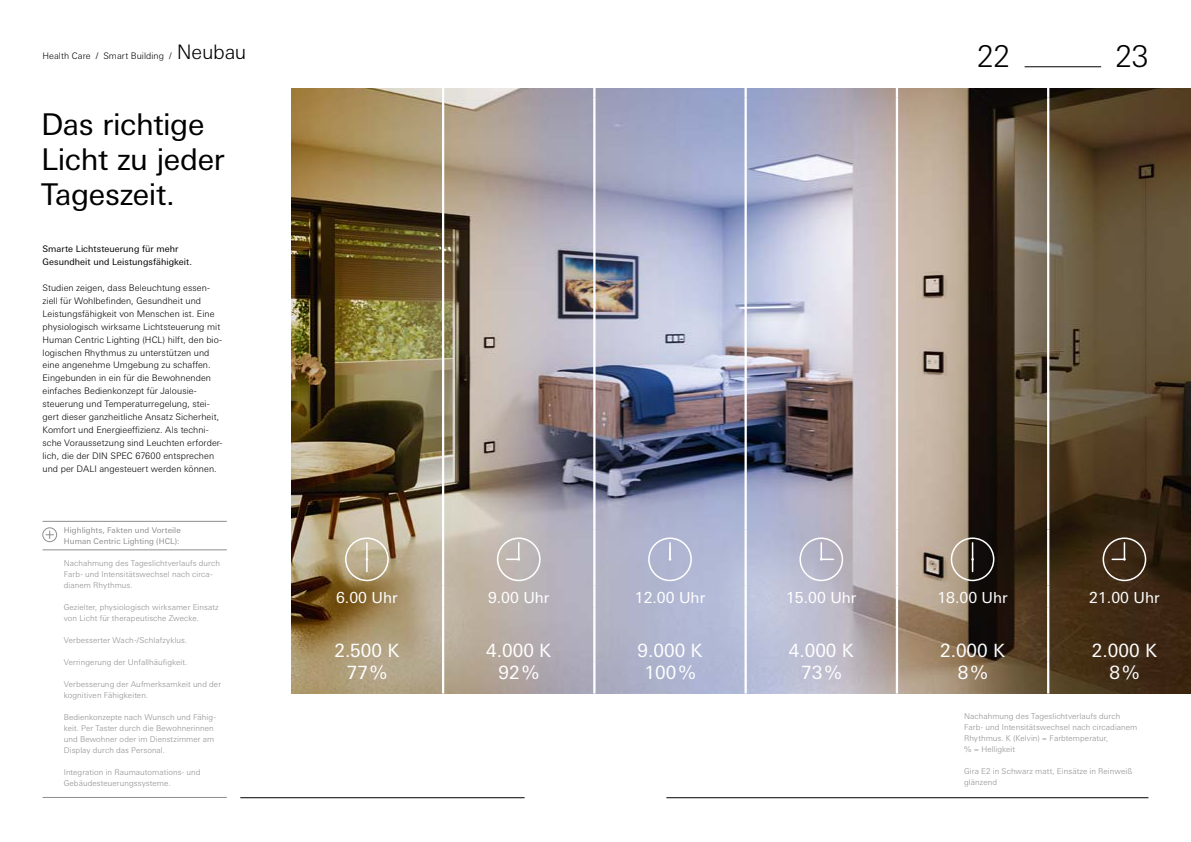
<style>
.page{position:relative;width:1191px;height:842px;background:#fff}
.page>*{position:absolute;margin:0;border:0;box-sizing:border-box;transform-origin:0 0}
.t1{font:30px/35px "Univers Next W1 G";letter-spacing:-.015em;color:#000}
.t2{font:300 30px "Univers Next W1 G";color:#000}
.t3{font:300 20px "Univers Next W1 G";letter-spacing:-.01em;color:#000}
.t4{font:18.3px "Univers Next W1 G";color:#fff}
.t5{font:15.2px "Univers Next W1 G";color:#fff}
.t6{font:300 9px/13px "Univers Next W1 G";letter-spacing:.005em;color:#000}
.t7{font:9px/13px "Univers Next W1 G";letter-spacing:.005em;color:#000}
.t8{font:300 8px/11px "Univers Next W1 G";letter-spacing:.01em;color:#8f8e8d}
.t9{font:8px/11px "Univers Next W1 G";letter-spacing:.005em;color:#8f8e8d}
</style>
<div class="page">
<hr style="left:43px;top:521px;width:184px;height:1px;background:#8f8e8d">
<hr style="left:43px;top:550px;width:184px;height:1px;background:#8f8e8d">
<hr style="left:43px;top:797px;width:184px;height:1px;background:#8f8e8d">
<div style="left:43px;top:528px;width:14px;height:14px;border:1px solid #8f8e8d;border-radius:50%"></div>
<svg style="left:46px;top:531px;width:8px;height:8px"></svg>
<img style="left:292px;top:88px;width:899px;height:605px">
<svg style="left:442px;top:88px;width:2px;height:9px"></svg>
<svg style="left:593px;top:88px;width:2px;height:9px"></svg>
<svg style="left:744px;top:88px;width:3px;height:9px"></svg>
<svg style="left:895px;top:88px;width:3px;height:9px"></svg>
<svg style="left:1047px;top:88px;width:2px;height:9px"></svg>
<hr style="left:442px;top:97px;width:2px;height:432px;background:#fff">
<hr style="left:593px;top:97px;width:2px;height:432px;background:#fff">
<hr style="left:744px;top:97px;width:3px;height:432px;background:#fff">
<hr style="left:895px;top:97px;width:3px;height:432px;background:#fff">
<hr style="left:1047px;top:97px;width:2px;height:432px;background:#fff">
<hr style="left:442px;top:529px;width:2px;height:56px;background:#fff">
<hr style="left:593px;top:529px;width:2px;height:56px;background:#fff">
<hr style="left:744px;top:529px;width:3px;height:56px;background:#fff">
<hr style="left:895px;top:529px;width:3px;height:56px;background:#fff">
<hr style="left:1047px;top:529px;width:2px;height:56px;background:#fff">
<hr style="left:442px;top:607px;width:2px;height:54px;background:#fff">
<hr style="left:593px;top:607px;width:2px;height:54px;background:#fff">
<hr style="left:744px;top:607px;width:3px;height:54px;background:#fff">
<hr style="left:895px;top:607px;width:3px;height:54px;background:#fff">
<hr style="left:1047px;top:607px;width:2px;height:54px;background:#fff">
<hr style="left:442px;top:661px;width:2px;height:32px;background:#fff">
<hr style="left:593px;top:661px;width:2px;height:32px;background:#fff">
<hr style="left:744px;top:661px;width:3px;height:32px;background:#fff">
<hr style="left:895px;top:661px;width:3px;height:32px;background:#fff">
<hr style="left:1047px;top:661px;width:2px;height:32px;background:#fff">
<hr style="left:442px;top:585px;width:2px;height:22px;background:#fff">
<hr style="left:593px;top:585px;width:2px;height:22px;background:#fff">
<hr style="left:744px;top:585px;width:3px;height:22px;background:#fff">
<hr style="left:895px;top:585px;width:3px;height:22px;background:#fff">
<hr style="left:1047px;top:585px;width:2px;height:22px;background:#fff">
<div style="left:345px;top:537px;width:44px;height:44px;border:2px solid #fff;border-radius:50%"></div>
<svg style="left:365px;top:543px;width:3px;height:28px"></svg>
<div style="left:497px;top:537px;width:43px;height:44px;border:2px solid #fff;border-radius:50%"></div>
<svg style="left:506px;top:543px;width:14px;height:18px"></svg>
<div style="left:648px;top:537px;width:44px;height:44px;border:2px solid #fff;border-radius:50%"></div>
<svg style="left:668px;top:543px;width:3px;height:18px"></svg>
<div style="left:799px;top:537px;width:44px;height:44px;border:2px solid #fff;border-radius:50%"></div>
<svg style="left:820px;top:543px;width:13px;height:18px"></svg>
<div style="left:950px;top:537px;width:44px;height:44px;border:2px solid #fff;border-radius:50%"></div>
<svg style="left:971px;top:543px;width:3px;height:28px"></svg>
<div style="left:1102px;top:537px;width:44px;height:44px;border:2px solid #fff;border-radius:50%"></div>
<svg style="left:1112px;top:543px;width:13px;height:18px"></svg>
<hr style="left:1024px;top:67px;width:77px;height:1px;background:#000">
<hr style="left:240px;top:797px;width:284px;height:1px;background:#000">
<hr style="left:666px;top:797px;width:482px;height:1px;background:#000">
<p class="t6" style="left:43px;top:50px;width:131px">Health Care / Smart Building /</p>
<h2 class="t3" style="left:177px;top:41px;width:71px">Neubau</h2>
<h1 class="t2" style="left:977px;top:39px;width:35px">22</h1>
<h1 class="t2" style="left:1115px;top:39px;width:35px">23</h1>
<h1 class="t1" style="left:41px;top:107px;width:185px">Das richtige<br>Licht zu jeder<br>Tageszeit.</h1>
<p class="t7" style="left:43px;top:242px;width:151px">Smarte Lichtsteuerung für mehr<br>Gesundheit und Leistungsfähigkeit.</p>
<p class="t6" style="left:43px;top:281px;width:182px">Studien zeigen, dass Beleuchtung essen&shy;ziell für Wohlbefinden, Gesundheit und Leistungsfähigkeit von Menschen ist. Eine physiologisch wirksame Lichtsteuerung mit Human Centric Lighting (HCL) hilft, den bio&shy;logischen Rhythmus zu unterstützen und eine angenehme Umgebung zu schaffen.<br>Eingebunden in ein für die Bewohnenden einfaches Bedienkonzept für Jalousie&shy;steuerung und Temperaturregelung, stei&shy;gert dieser ganzheitliche Ansatz Sicherheit, Komfort und Energieeffizienz. Als techni&shy;sche Voraussetzung sind Leuchten erforder&shy;lich, die der DIN SPEC 67600 entsprechen und per DALI angesteuert werden können.</p>
<p class="t9" style="left:64px;top:525px;width:118px">Highlights, Fakten und Vorteile<br>Human Centric Lighting (HCL):</p>
<p class="t8" style="left:64px;top:557px;width:158px">Nachahmung des Tageslichtverlaufs durch<br>Farb- und Intensitätswechsel nach circa&shy;dianem Rhythmus.</p>
<p class="t8" style="left:64px;top:601px;width:156px">Gezielter, physiologisch wirksamer Einsatz von Licht für therapeutische Zwecke.</p>
<p class="t8" style="left:64px;top:634px;width:125px">Verbesserter Wach-/Schlafzyklus.</p>
<p class="t8" style="left:64px;top:656px;width:125px">Verringerung der Unfallhäufigkeit.</p>
<p class="t8" style="left:64px;top:678px;width:159px">Verbesserung der Aufmerksamkeit und der kognitiven Fähigkeiten.</p>
<p class="t8" style="left:64px;top:711px;width:154px">Bedienkonzepte nach Wunsch und Fähig&shy;keit. Per Taster durch die Bewohnerinnen und Bewohner oder im Dienstzimmer am Display durch das Personal.</p>
<p class="t8" style="left:64px;top:766px;width:138px">Integration in Raumautomations- und<br>Gebäudesteuerungssysteme.</p>
<h3 class="t5" style="left:336px;top:589px;width:63px">6.00 Uhr</h3>
<h3 class="t5" style="left:488px;top:589px;width:63px">9.00 Uhr</h3>
<h3 class="t5" style="left:635px;top:589px;width:72px">12.00 Uhr</h3>
<h3 class="t5" style="left:786px;top:589px;width:72px">15.00 Uhr</h3>
<h3 class="t5" style="left:937px;top:589px;width:72px">18.00 Uhr</h3>
<h3 class="t5" style="left:1089px;top:589px;width:72px">21.00 Uhr</h3>
<h3 class="t4" style="left:334px;top:640px;width:66px">2.500 K</h3>
<h3 class="t4" style="left:486px;top:640px;width:66px">4.000 K</h3>
<h3 class="t4" style="left:637px;top:640px;width:66px">9.000 K</h3>
<h3 class="t4" style="left:789px;top:640px;width:66px">4.000 K</h3>
<h3 class="t4" style="left:940px;top:640px;width:66px">2.000 K</h3>
<h3 class="t4" style="left:1092px;top:640px;width:66px">2.000 K</h3>
<h3 class="t4" style="left:347px;top:662px;width:42px">77%</h3>
<h3 class="t4" style="left:498px;top:662px;width:42px">92%</h3>
<h3 class="t4" style="left:644px;top:662px;width:52px">100%</h3>
<h3 class="t4" style="left:801px;top:662px;width:42px">73%</h3>
<h3 class="t4" style="left:957px;top:662px;width:31px">8%</h3>
<h3 class="t4" style="left:1109px;top:662px;width:31px">8%</h3>
<p class="t8" style="left:964px;top:710px;width:175px">Nachahmung des Tageslichtverlaufs durch Farb- und Intensitätswechsel nach circadianem Rhythmus. K (Kelvin) = Farbtemperatur,<br>% = Helligkeit</p>
<p class="t8" style="left:964px;top:765px;width:170px">Gira E2 in Schwarz matt, Einsätze in Reinweiß glänzend</p>
</div>
